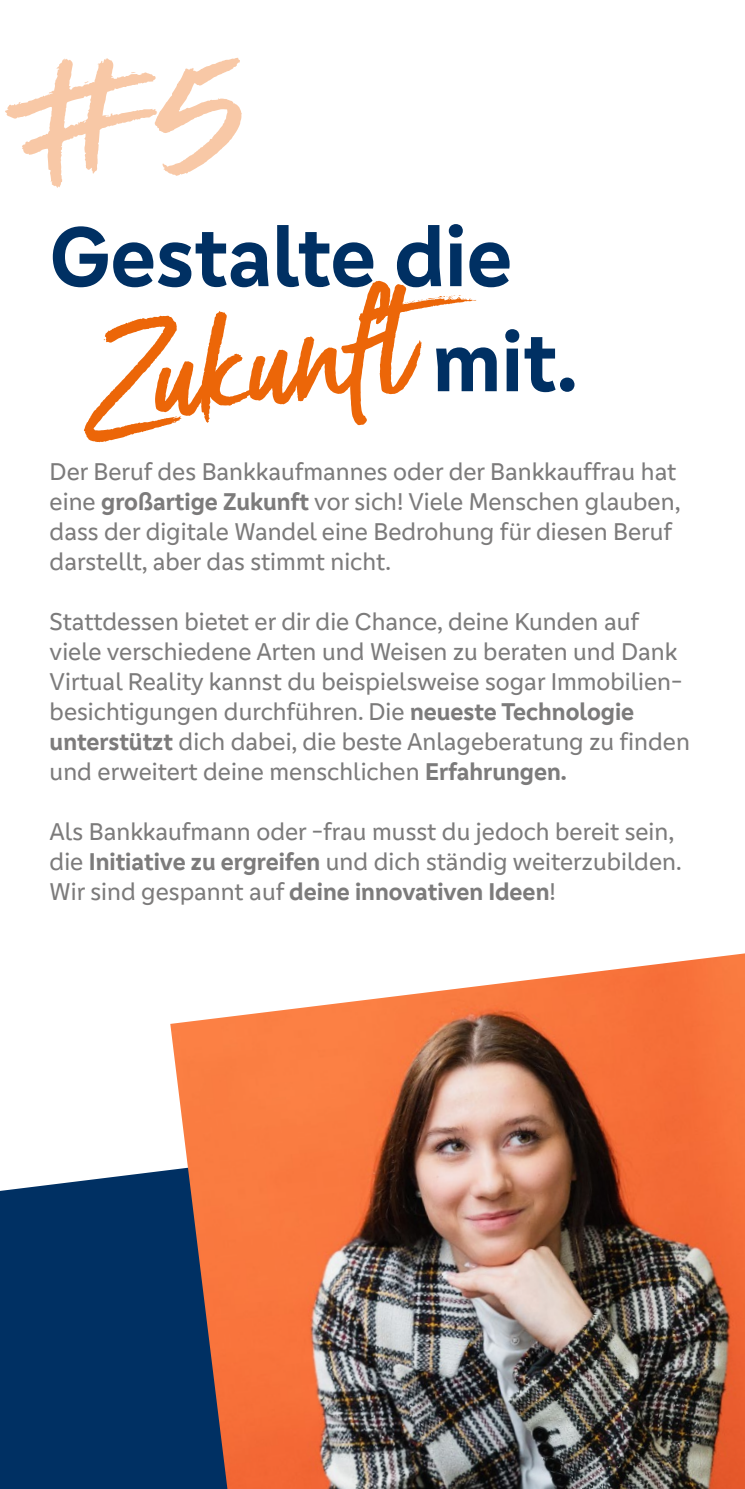
<style>
.page{position:relative;width:745px;height:1489px;background:#fff}
.page>*{position:absolute;margin:0;border:0;box-sizing:border-box;transform-origin:0 0}
.t1{font:141.5px "Gotcha Standup";color:#ec6608}
.t2{font:700 87.5px/105px "Genos GFG";color:#003063}
.t3{font:25px/30px "Genos GFG";color:#7c7b7b}
.s1{font-weight:700}
</style>
<div class="page">
<div style="left:0;top:1170px;width:170px;height:318px;background:#003063"></div>
<img style="left:170px;top:953px;width:574px;height:535px">
<h2 class="t2" style="left:432px;top:205px;width:147px;text-indent:-382px">Gestalte die mit.</h2>
<h1 class="t1" style="left:76px;top:287px;width:325px;rotate:-7deg">Zukunft</h1>
<p class="t3" style="left:50px;top:457px;width:632px">Der Beruf des Bankkaufmannes oder der Bankkauffrau hat eine <span class="s1">großartige Zukunft</span> vor sich! Viele Menschen glauben, dass der digitale Wandel eine Bedrohung für diesen Beruf darstellt, aber das stimmt nicht.</p>
<p class="t3" style="left:50px;top:607px;width:641px">Stattdessen bietet er dir die Chance, deine Kunden auf viele verschiedene Arten und Weisen zu beraten und Dank Virtual Reality kannst du beispielsweise sogar Immobilien&shy;besichtigungen durchführen. Die <span class="s1">neueste Technologie unterstützt</span> dich dabei, die beste Anlageberatung zu finden und erweitert deine menschlichen <span class="s1">Erfahrungen.</span></p>
<p class="t3" style="left:50px;top:817px;width:633px">Als Bankkaufmann oder -frau musst du jedoch bereit sein, die <span class="s1">Initiative zu ergreifen</span> und dich ständig weiterzubilden.<br>Wir sind gespannt auf <span class="s1">deine innovativen Ideen</span>!</p>
</div>
